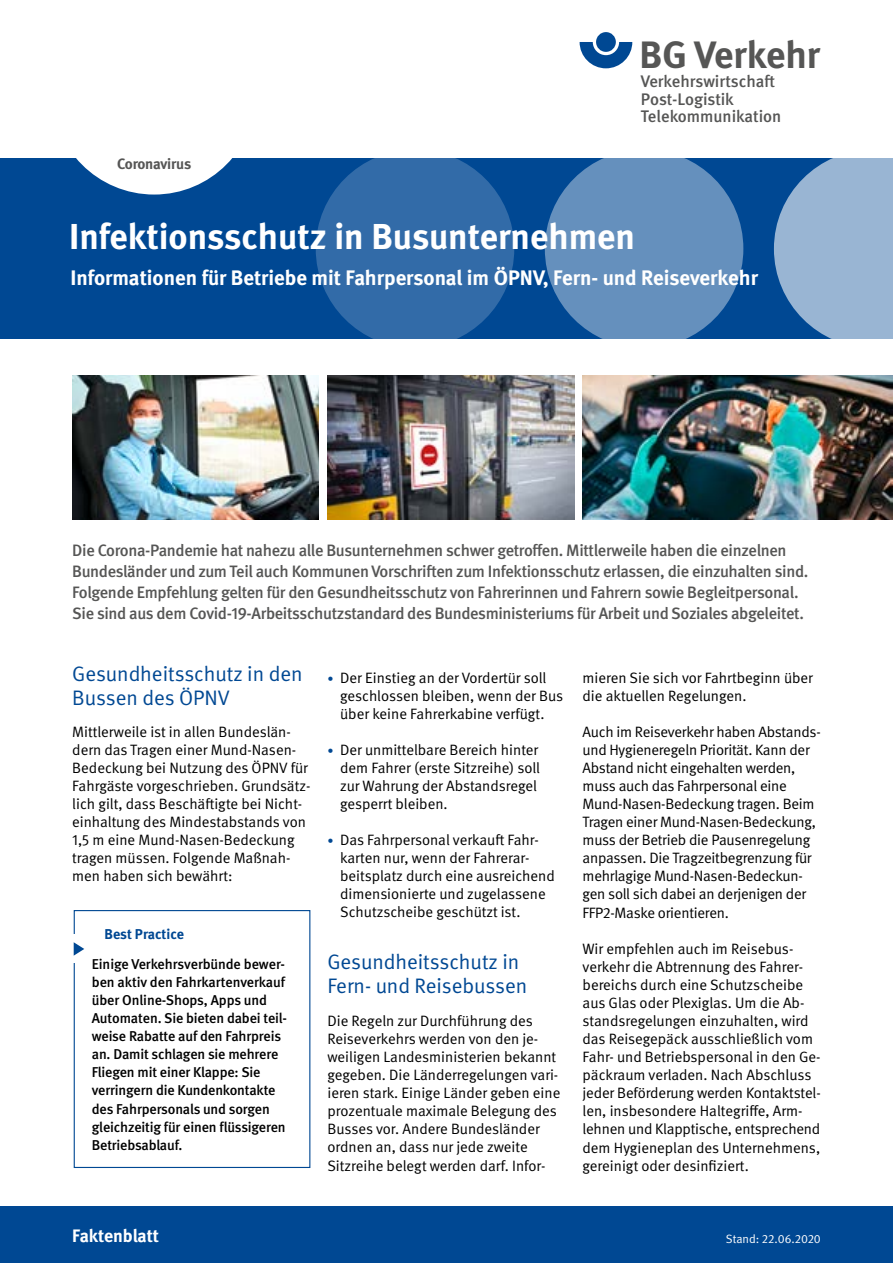
<style>
.page{position:relative;width:893px;height:1263px;background:#fff}
.page>*{position:absolute;margin:0;border:0;box-sizing:border-box;transform-origin:0 0}
.t1{font:700 38.1px "DGUV Meta";color:#565655}
.t2{font:700 36px "DGUV Meta";color:#fff}
.t3{font:21px/24px "DGUV Meta";color:#004893}
.t4{font:700 21px "DGUV Meta";color:#fff}
.t5{font:700 18px "DGUV Meta";letter-spacing:-.005em;color:#fff}
.t6{font:500 16.8px/17.9px "DGUV Meta";color:#565655}
.t7{font:500 16.5px/21px "DGUV Meta";letter-spacing:-.02em;color:#565655}
.t8{font:15px/18.1px "DGUV Meta";letter-spacing:-.005em;color:#000}
.t9{font:700 15px "DGUV Meta";letter-spacing:-.015em;color:#565655}
.t10{font:500 14.25px/18px "DGUV Meta";letter-spacing:-.01em;color:#000}
.t11{font:700 14.25px "DGUV Meta";color:#004893}
.t12{font:12px "DGUV Meta";color:#fff}
.s1{font-size:12px;color:#004893}
</style>
<div class="page">
<div style="left:0;top:158px;width:893px;height:181px;background:#004893"></div>
<div style="left:316px;top:149px;width:198px;height:199px;background:#326ba8;border-radius:50%"></div>
<div style="left:545px;top:149px;width:198px;height:199px;background:#6590bd;border-radius:50%"></div>
<svg style="left:774px;top:158px;width:119px;height:181px;background:#84a6ca"></svg>
<svg style="left:580px;top:42px;width:52px;height:26px"></svg>
<div style="left:596px;top:32px;width:20px;height:20px;background:#004893;border-radius:50%"></div>
<div style="left:0;top:1206px;width:893px;height:57px;background:#004893"></div>
<svg style="left:76px;top:158px;width:157px;height:37px"></svg>
<img style="left:72px;top:375px;width:247px;height:145px">
<img style="left:583px;top:375px;width:310px;height:145px">
<img style="left:327px;top:375px;width:247px;height:145px">
<div style="left:74px;top:910px;width:236px;height:258px;border:1px solid #004893"></div>
<svg style="left:73px;top:934px;width:3px;height:29px"></svg>
<svg style="left:74px;top:942px;width:10px;height:14px"></svg>
<p class="t9" style="left:117px;top:155px;width:76px">Coronavirus</p>
<h1 class="t1" style="left:639px;top:32px;width:182px">BG Verkehr</h1>
<p class="t6" style="left:641px;top:73px;width:142px">Verkehrswirtschaft<br>Post-Logistik<br>Telekommunikation</p>
<h2 class="t2" style="left:69px;top:215px;width:567px">Infektionsschutz in Busunternehmen</h2>
<h3 class="t4" style="left:70px;top:265px;width:689px">Informationen für Betriebe mit Fahrpersonal im ÖPNV, Fern- und Reiseverkehr</h3>
<p class="t7" style="left:72px;top:540px;width:738px">Die Corona-Pandemie hat nahezu alle Busunternehmen schwer getroffen. Mittlerweile haben die einzelnen Bundesländer und zum Teil auch Kommunen Vorschriften zum Infektionsschutz erlassen, die einzuhalten sind.<br>Folgende Empfehlung gelten für den Gesundheitsschutz von Fahrerinnen und Fahrern sowie Begleitpersonal.<br>Sie sind aus dem Covid-19-Arbeitsschutzstandard des Bundesministeriums für Arbeit und Soziales abgeleitet.</p>
<h3 class="t3" style="left:72px;top:662px;width:232px">Gesundheitsschutz in den<br>Bussen des ÖPNV</h3>
<p class="t8" style="left:72px;top:723px;width:240px">Mittlerweile ist in allen Bundeslän&shy;dern das Tragen einer Mund-Nasen-Bedeckung bei Nutzung des ÖPNV für Fahrgäste vorgeschrieben. Grundsätz&shy;lich gilt, dass Beschäftigte bei Nicht&shy;einhaltung des Mindestabstands von 1,5 m eine Mund-Nasen-Bedeckung tragen müssen. Folgende Maßnah&shy;men haben sich bewährt:</p>
<p class="t11" style="left:105px;top:925px;width:81px">Best Practice</p>
<p class="t10" style="left:92px;top:955px;width:197px">Einige Verkehrsverbünde bewer&shy;ben aktiv den Fahrkartenverkauf über Online-Shops, Apps und<br>Automaten. Sie bieten dabei teil&shy;weise Rabatte auf den Fahrpreis an. Damit schlagen sie mehrere<br>Fliegen mit einer Klappe: Sie verringern die Kundenkontakte des Fahrpersonals und sorgen gleichzeitig für einen flüssigeren<br>Betriebsablauf.</p>
<p class="t8" style="left:340px;top:669px;width:225px;text-indent:-13px"><span class="s1">•</span> Der Einstieg an der Vordertür soll geschlossen bleiben, wenn der Bus über keine Fahrerkabine verfügt.</p>
<p class="t8" style="left:340px;top:741px;width:201px;text-indent:-13px"><span class="s1">•</span> Der unmittelbare Bereich hinter dem Fahrer (erste Sitzreihe) soll zur Wahrung der Abstandsregel gesperrt bleiben.</p>
<p class="t8" style="left:340px;top:831px;width:216px;text-indent:-13px"><span class="s1">•</span> Das Fahrpersonal verkauft Fahr&shy;karten nur, wenn der Fahrerar&shy;beitsplatz durch eine ausreichend dimensionierte und zugelassene<br>Schutzscheibe geschützt ist.</p>
<h3 class="t3" style="left:327px;top:950px;width:201px">Gesundheitsschutz in<br>Fern- und Reisebussen</h3>
<p class="t8" style="left:327px;top:1012px;width:234px">Die Regeln zur Durchführung des Reiseverkehrs werden von den je&shy;weiligen Landesministerien bekannt gegeben. Die Länderregelungen vari&shy;ieren stark. Einige Länder geben eine prozentuale maximale Belegung des Busses vor. Andere Bundesländer ordnen an, dass nur jede zweite Sitzreihe belegt werden darf. Infor-</p>
<p class="t8" style="left:583px;top:669px;width:232px">mieren Sie sich vor Fahrtbeginn über die aktuellen Regelungen.</p>
<p class="t8" style="left:583px;top:723px;width:240px">Auch im Reiseverkehr haben Abstands&shy;und Hygieneregeln Priorität. Kann der Abstand nicht eingehalten werden, muss auch das Fahrpersonal eine Mund-Nasen-Bedeckung tragen. Beim Tragen einer Mund-Nasen-Bedeckung, muss der Betrieb die Pausenregelung anpassen. Die Tragzeitbegrenzung für mehrlagige Mund-Nasen-Bedeckun&shy;gen soll sich dabei an derjenigen der FFP2-Maske orientieren.</p>
<p class="t8" style="left:583px;top:940px;width:240px">Wir empfehlen auch im Reisebus&shy;verkehr die Abtrennung des Fahrer&shy;bereichs durch eine Schutzscheibe aus Glas oder Plexiglas. Um die Ab&shy;standsregelungen einzuhalten, wird das Reisegepäck ausschließlich vom Fahr- und Betriebspersonal in den Ge&shy;päckraum verladen. Nach Abschluss jeder Beförderung werden Kontaktstel&shy;len, insbesondere Haltegriffe, Arm&shy;lehnen und Klapptische, entsprechend dem Hygieneplan des Unternehmens, gereinigt oder desinfiziert.</p>
<p class="t5" style="left:72px;top:1225px;width:88px">Faktenblatt</p>
<p class="t12" style="left:726px;top:1232px;width:97px">Stand: 22.06.2020</p>
</div>
